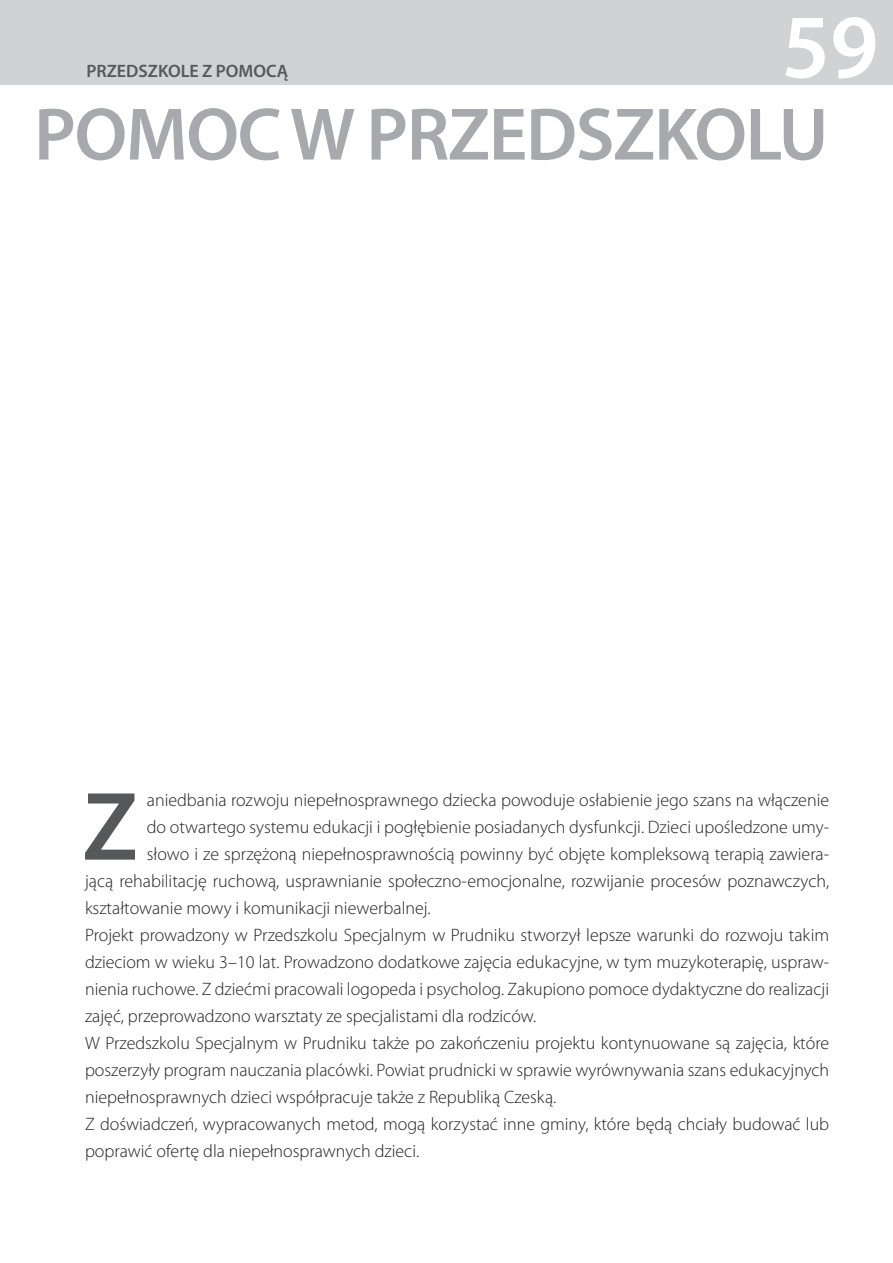
<style>
.page{position:relative;width:893px;height:1263px;background:#fff}
.page>*{position:absolute;margin:0;border:0;box-sizing:border-box;transform-origin:0 0}
.t1{font:600 98.1px "Myriad Pro";color:#57585a}
.t2{font:600 91.35px "Myriad Pro";color:#fff}
.t3{font:600 75px "Myriad Pro";letter-spacing:-.02em;color:#a8a9ad}
.t4{font:300 18px "Myriad Pro";color:#231f20}
.t5{font:600 18px "Myriad Pro";letter-spacing:.005em;color:#57585a}
</style>
<div class="page">
<div style="left:0;top:0;width:893px;height:85px;background:#d1d2d4"></div>
<p class="t5" style="left:86px;top:60px;width:83px">PRZEDSZKOLE</p>
<p class="t5" style="left:202px;top:60px;width:27px">ZPOMO</p>
<p class="t5" style="left:266px;top:60px;width:24px">CĄ</p>
<h2 class="t2" style="left:782px;top:-11px;width:98px">59</h2>
<h3 class="t3" style="left:34px;top:87px;width:95px">POMO</h3>
<h3 class="t3" style="left:238px;top:87px;width:592px">C WPRZEDSZKOLU</h3>
<h1 class="t1" style="left:82px;top:764px;width:51px">Z</h1>
<p class="t4" style="left:147px;top:790px;width:684px">aniedbania rozwoju niepełnosprawnego dziecka powoduje osłabienie jego szans na włączenie</p>
<p class="t4" style="left:147px;top:817px;width:684px">do otwartego systemu edukacji i pogłębienie posiadanych dysfunkcji. Dzieci upośledzone umy-</p>
<p class="t4" style="left:147px;top:844px;width:684px">słowo i ze sprzężoną niepełnosprawnością powinny być objęte kompleksową terapią zawiera-</p>
<p class="t4" style="left:85px;top:871px;width:746px">jącą rehabilitację ruchową, usprawnianie społeczno-emocjonalne, rozwijanie procesów poznawczych,</p>
<p class="t4" style="left:85px;top:898px;width:347px">kształtowanie mowy i komunikacji niewerbalnej.</p>
<p class="t4" style="left:85px;top:925px;width:746px">Projekt prowadzony w Przedszkolu Specjalnym w Prudniku stworzył lepsze warunki do rozwoju takim</p>
<p class="t4" style="left:85px;top:952px;width:746px">dzieciom w wieku 3–10 lat. Prowadzono dodatkowe zajęcia edukacyjne, w tym muzykoterapię, uspraw-</p>
<p class="t4" style="left:85px;top:979px;width:745px">nienia ruchowe. Z dziećmi pracowali logopeda i psycholog. Zakupiono pomoce dydaktyczne do realizacji</p>
<p class="t4" style="left:85px;top:1006px;width:453px">zajęć, przeprowadzono warsztaty ze specjalistami dla rodziców.</p>
<p class="t4" style="left:85px;top:1033px;width:746px">W Przedszkolu Specjalnym w Prudniku także po zakończeniu projektu kontynuowane są zajęcia, które</p>
<p class="t4" style="left:85px;top:1060px;width:746px">poszerzyły program nauczania placówki. Powiat prudnicki w sprawie wyrównywania szans edukacyjnych</p>
<p class="t4" style="left:85px;top:1087px;width:473px">niepełnosprawnych dzieci współpracuje także z Republiką Czeską.</p>
<p class="t4" style="left:85px;top:1114px;width:746px">Z doświadczeń, wypracowanych metod, mogą korzystać inne gminy, które będą chciały budować lub</p>
<p class="t4" style="left:85px;top:1141px;width:336px">poprawić ofertę dla niepełnosprawnych dzieci.</p>
</div>
